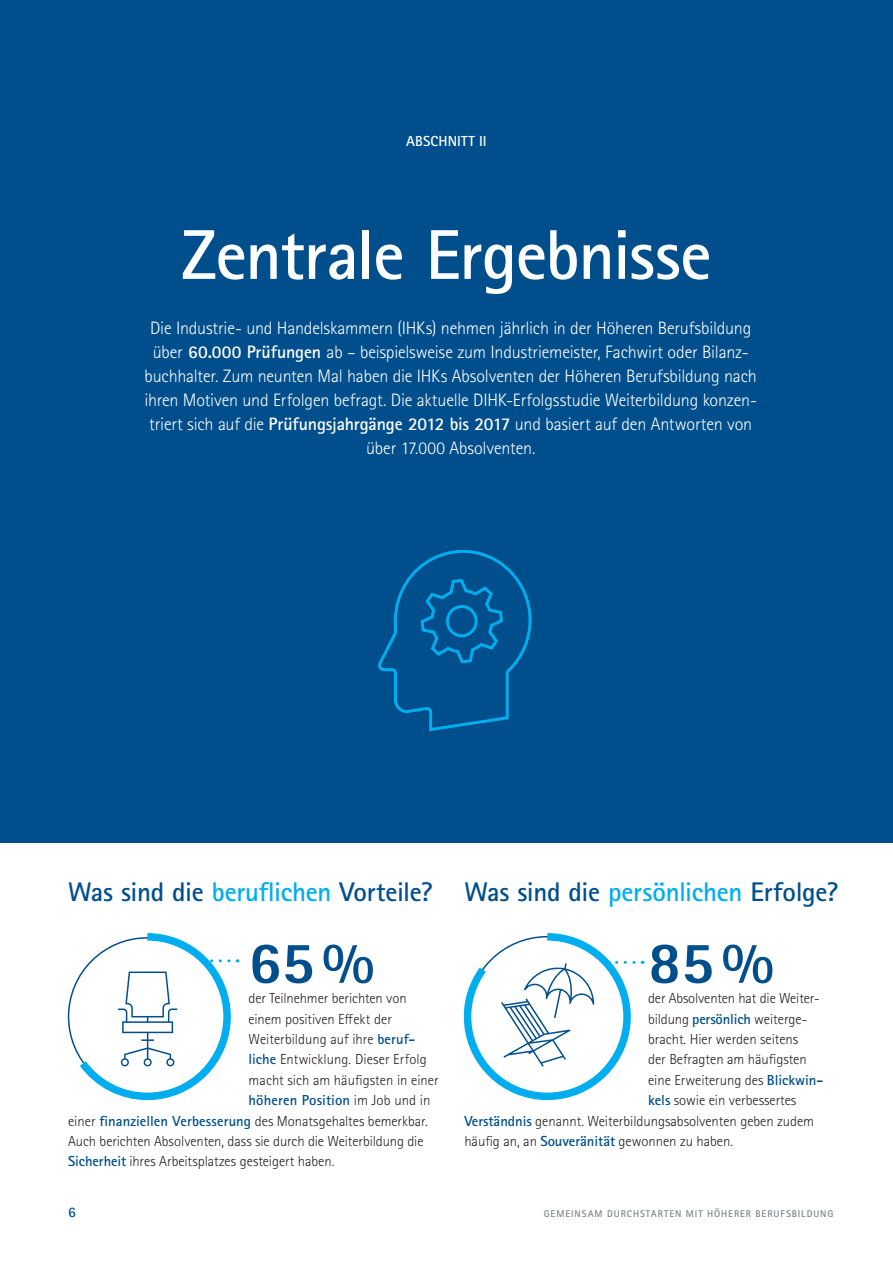
<style>
.page{position:relative;width:893px;height:1263px;background:#fff}
.page>*{position:absolute;margin:0;border:0;box-sizing:border-box;transform-origin:0 0}
.t1{font:700 70.5px "Rotis Sans Serif Pro";letter-spacing:-.02em;color:#fff}
.t2{font:800 59.25px "Rotis Sans Serif Pro";color:#004f8c}
.t3{font:700 27px "Rotis Sans Serif Pro";letter-spacing:-.015em;color:#004f8c}
.t4{font:300 18px/24px "Rotis Sans Serif Pro";letter-spacing:-.01em;color:#fff;text-align:center}
.t5{font:300 14.55px/20.4px "Rotis Sans Serif Pro";letter-spacing:-.005em;color:#231f20}
.t6{font:700 14.55px "Rotis Sans Serif Pro";letter-spacing:.01em;color:#fff}
.t7{font:700 14.55px "Rotis Sans Serif Pro";color:#004f8c}
.t8{font:700 9.75px "Rotis Sans Serif Pro";letter-spacing:.095em;color:#808285}
.s1{font-weight:700}
.s2{color:#00aeef}
.s3{font-weight:700;color:#004f8c}
</style>
<div class="page">
<div style="left:0;top:0;width:893px;height:842px;background:#004f8c"></div>
<svg style="left:378px;top:550px;width:153px;height:181px"></svg>
<svg style="left:463px;top:933px;width:180px;height:168px"></svg>
<svg style="left:72px;top:933px;width:166px;height:168px"></svg>
<p class="t6" style="left:406px;top:132px;width:82px">ABSCHNITT II</p>
<h1 class="t1" style="left:181px;top:210px;width:532px">Zentrale Ergebnisse</h1>
<p class="t4" style="left:144px;top:316px;width:614px">Die Industrie- und Handelskammern (IHKs) nehmen jährlich in der Höheren Berufsbildung über <span class="s1">60.000 Prüfungen</span> ab – beispielsweise zum Industriemeister, Fachwirt oder Bilanz&shy;buchhalter. Zum neunten Mal haben die IHKs Absolventen der Höheren Berufsbildung nach ihren Motiven und Erfolgen befragt. Die aktuelle DIHK-Erfolgsstudie Weiterbildung konzen&shy;triert sich auf die <span class="s1">Prüfungsjahrgänge 2012 bis 2017</span> und basiert auf den Antworten von über 17.000 Absolventen.</p>
<h3 class="t3" style="left:68px;top:875px;width:772px">Was sind die <span class="s2">beruflichen</span> Vorteile? Was sind die <span class="s2">persönlichen</span> Erfolge?</h3>
<h2 class="t2" style="left:249px;top:925px;width:127px">65%</h2>
<p class="t5" style="left:249px;top:988px;width:192px">der Teilnehmer berichten von einem positiven Effekt der<br>Weiterbildung auf ihre <span class="s3">beruf&shy;liche</span> Entwicklung. Dieser Erfolg macht sich am häufigsten in einer <span class="s3">höheren Position</span> im Job und in</p>
<h2 class="t2" style="left:648px;top:925px;width:127px">85%</h2>
<p class="t5" style="left:648px;top:988px;width:173px">der Absolventen hat die Weiter-</p>
<p class="t5" style="left:648px;top:1009px;width:161px">bildung <span class="s3">persönlich</span> weiterge-</p>
<p class="t5" style="left:648px;top:1029px;width:152px">bracht. Hier werden seitens</p>
<p class="t5" style="left:648px;top:1049px;width:160px">der Befragten am häufigsten</p>
<p class="t5" style="left:648px;top:1070px;width:177px">eine Erweiterung des <span class="s3">Blickwin-</span></p>
<p class="t5" style="left:648px;top:1090px;width:150px"><span class="s3">kels</span> sowie ein verbessertes</p>
<p class="t5" style="left:464px;top:1111px;width:351px"><span class="s3">Verständnis</span> genannt. Weiterbildungsabsolventen geben zudem</p>
<p class="t5" style="left:464px;top:1131px;width:270px">häufig an, an <span class="s3">Souveränität</span> gewonnen zu haben.</p>
<p class="t5" style="left:68px;top:1111px;width:361px">einer <span class="s3">finanziellen Verbesserung</span> des Monatsgehaltes bemerkbar.<br>Auch berichten Absolventen, dass sie durch die Weiterbildung die<br><span class="s3">Sicherheit</span> ihres Arbeitsplatzes gesteigert haben.</p>
<p class="t7" style="left:68px;top:1203px;width:9px">6</p>
<p class="t8" style="left:544px;top:1208px;width:291px">GEMEINSAM DURCHSTARTEN MIT HÖHERER BERUFSBILDUNG</p>
</div>
